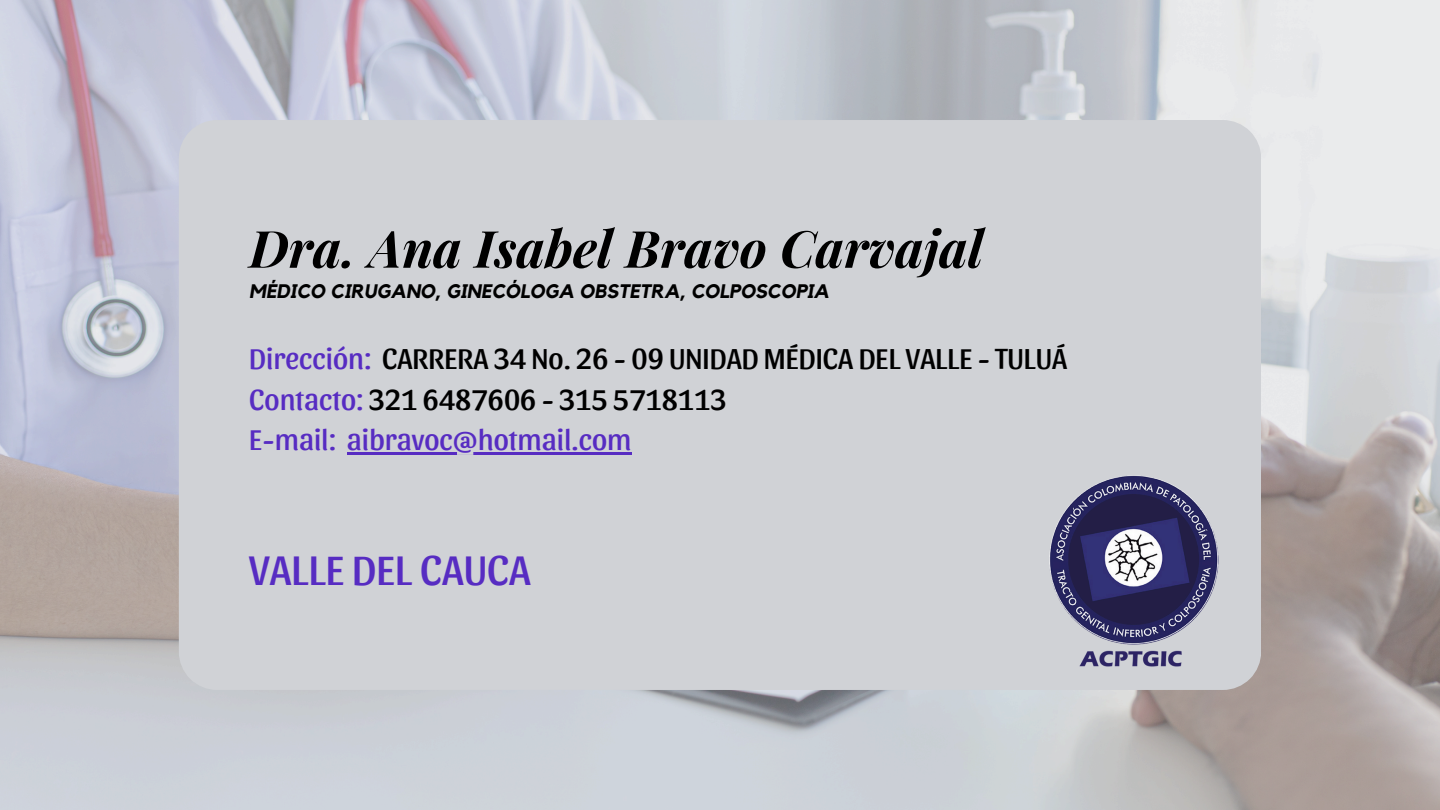
<style>
.page{position:relative;width:1440px;height:810px;background:#fff}
.page>*{position:absolute;margin:0;border:0;box-sizing:border-box;transform-origin:0 0}
.t1{font:italic 700 51.3px "Playfair Display";color:#000}
.t2{font:43px "Sansita";color:#572cc2}
.t3{font:30px/40.5px "Sansita";color:#000}
.t4{font:italic 700 19.5px "Kollektif";color:#000}
.s1{color:#572cc2}
</style>
<div class="page">
<img style="left:0;top:0;width:1440px;height:810px">
<div style="left:179px;top:120px;width:1082px;height:570px;background:#d0d2d6"></div>
<img style="left:1039px;top:467px;width:192px;height:203px">
<hr style="left:347px;top:452px;width:285px;height:3px;background:#572cc2">
<h1 class="t1" style="left:249px;top:212px;width:735px">Dra. Ana Isabel Bravo Carvajal</h1>
<p class="t4" style="left:249px;top:282px;width:582px">MÉDICO CIRUGANO, GINECÓLOGA OBSTETRA, COLPOSCOPIA</p>
<h3 class="t3" style="left:249px;top:336px;width:820px"><span class="s1">Dirección:</span> CARRERA 34 No. 26 - 09 UNIDAD MÉDICA DEL VALLE - TULUÁ<br><span class="s1">Contacto:</span> 321 6487606 - 315 5718113<br><span class="s1">E-mail: aibravoc@hotmail.com</span></h3>
<h2 class="t2" style="left:249px;top:541px;width:283px">VALLE DEL CAUCA</h2>
</div>
